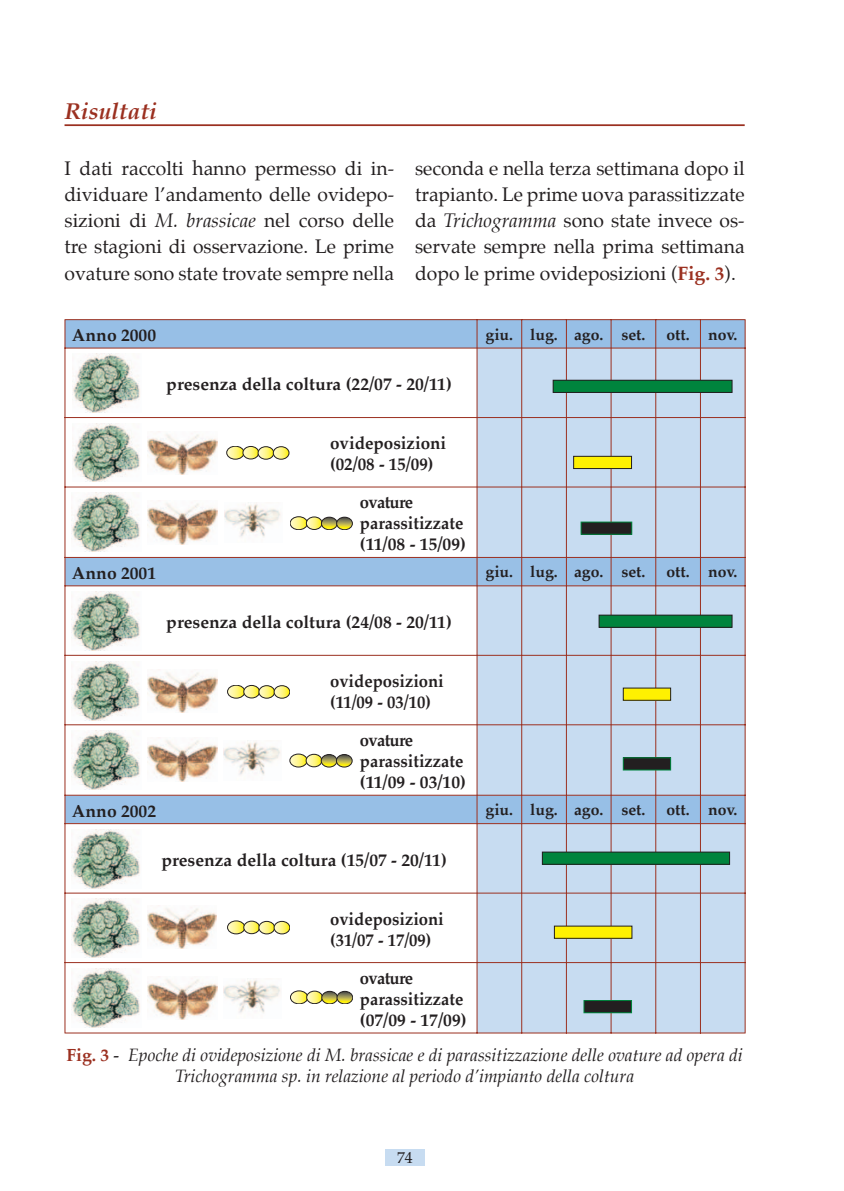
<style>
.page{position:relative;width:844px;height:1191px;background:#fff}
.page>*{position:absolute;margin:0;border:0;box-sizing:border-box;transform-origin:0 0}
.t1{font:italic 700 22.75px "Palatino";color:#9b3020}
.t2{font:19.25px/26.2px "Palatino";color:#231f20;text-align:justify}
.t3{font:700 17.5px/21px "Palatino";color:#231f20;scale:.95 1}
.t4{font:700 17.5px/21px "Palatino";color:#231f20}
.t5{font:italic 17.5px/21px "Palatino";color:#231f20;text-align:center}
.t6{font:700 15.75px "Palatino";color:#231f20}
.t7{font:15.75px "Palatino";color:#231f20}
.s1{font-style:italic}
.s2{font-weight:700;color:#9b3020}
.s3{font-weight:700;font-style:normal;color:#9b3020}
</style>
<div class="page">
<hr style="left:64px;top:124px;width:680px;height:2px;background:#9b3020">
<svg style="left:64px;top:319px;width:682px;height:715px"></svg>
<div style="left:553px;top:380px;width:178px;height:12px;background:#00843d"></div>
<div style="left:552px;top:380px;width:180px;height:13px;border:1px solid #231f20"></div>
<div style="left:573px;top:456px;width:58px;height:12px;background:#fff101"></div>
<div style="left:573px;top:456px;width:58px;height:13px;border:1px solid #231f20"></div>
<div style="left:581px;top:522px;width:50px;height:12px;background:#231f20"></div>
<div style="left:580px;top:522px;width:51px;height:12px;border:1px solid #00843d"></div>
<div style="left:599px;top:615px;width:132px;height:12px;background:#00843d"></div>
<div style="left:598px;top:615px;width:134px;height:12px;border:1px solid #231f20"></div>
<div style="left:623px;top:688px;width:47px;height:12px;background:#fff101"></div>
<div style="left:623px;top:758px;width:47px;height:12px;background:#231f20"></div>
<div style="left:623px;top:757px;width:47px;height:13px;border:1px solid #00843d"></div>
<div style="left:542px;top:852px;width:187px;height:12px;background:#00843d"></div>
<div style="left:542px;top:852px;width:187px;height:12px;border:1px solid #231f20"></div>
<div style="left:554px;top:926px;width:77px;height:12px;background:#fff101"></div>
<div style="left:584px;top:1000px;width:47px;height:12px;background:#231f20"></div>
<div style="left:583px;top:1000px;width:48px;height:13px;border:1px solid #00843d"></div>
<img style="left:72px;top:354px;width:70px;height:58px">
<img style="left:72px;top:423px;width:69px;height:59px">
<img style="left:72px;top:492px;width:69px;height:59px">
<img style="left:72px;top:592px;width:69px;height:58px">
<img style="left:72px;top:661px;width:69px;height:59px">
<img style="left:72px;top:731px;width:69px;height:58px">
<img style="left:72px;top:829px;width:69px;height:59px">
<img style="left:72px;top:898px;width:69px;height:59px">
<img style="left:72px;top:968px;width:69px;height:59px">
<img style="left:148px;top:431px;width:69px;height:43px">
<img style="left:148px;top:501px;width:69px;height:43px">
<img style="left:148px;top:669px;width:69px;height:43px">
<img style="left:148px;top:738px;width:69px;height:43px">
<img style="left:147px;top:905px;width:70px;height:43px">
<img style="left:148px;top:976px;width:69px;height:43px">
<img style="left:224px;top:502px;width:58px;height:41px">
<img style="left:224px;top:740px;width:57px;height:41px">
<img style="left:224px;top:978px;width:57px;height:40px">
<svg style="left:227px;top:446px;width:17px;height:13px"></svg>
<div style="left:226px;top:446px;width:18px;height:13px;border:1px solid #231f20;border-radius:50%"></div>
<svg style="left:243px;top:446px;width:15px;height:13px"></svg>
<div style="left:243px;top:446px;width:16px;height:13px;border:1px solid #231f20;border-radius:50%"></div>
<svg style="left:258px;top:447px;width:16px;height:12px"></svg>
<div style="left:258px;top:446px;width:16px;height:13px;border:1px solid #231f20;border-radius:50%"></div>
<svg style="left:273px;top:447px;width:16px;height:12px"></svg>
<div style="left:273px;top:446px;width:16px;height:13px;border:1px solid #231f20;border-radius:50%"></div>
<svg style="left:227px;top:685px;width:18px;height:13px"></svg>
<div style="left:227px;top:685px;width:18px;height:13px;border:1px solid #231f20;border-radius:50%"></div>
<svg style="left:244px;top:685px;width:15px;height:13px"></svg>
<div style="left:243px;top:685px;width:16px;height:13px;border:1px solid #231f20;border-radius:50%"></div>
<svg style="left:259px;top:685px;width:15px;height:13px"></svg>
<div style="left:259px;top:685px;width:16px;height:13px;border:1px solid #231f20;border-radius:50%"></div>
<svg style="left:274px;top:685px;width:16px;height:13px"></svg>
<div style="left:274px;top:685px;width:16px;height:13px;border:1px solid #231f20;border-radius:50%"></div>
<svg style="left:227px;top:921px;width:18px;height:13px"></svg>
<div style="left:227px;top:920px;width:18px;height:14px;border:1px solid #231f20;border-radius:50%"></div>
<svg style="left:244px;top:921px;width:15px;height:12px"></svg>
<div style="left:243px;top:921px;width:16px;height:12px;border:1px solid #231f20;border-radius:50%"></div>
<svg style="left:259px;top:921px;width:15px;height:13px"></svg>
<div style="left:259px;top:921px;width:16px;height:13px;border:1px solid #231f20;border-radius:50%"></div>
<svg style="left:274px;top:921px;width:16px;height:13px"></svg>
<div style="left:274px;top:921px;width:16px;height:13px;border:1px solid #231f20;border-radius:50%"></div>
<svg style="left:290px;top:991px;width:17px;height:12px"></svg>
<div style="left:290px;top:990px;width:18px;height:14px;border:1px solid #231f20;border-radius:50%"></div>
<svg style="left:306px;top:991px;width:16px;height:12px"></svg>
<div style="left:306px;top:991px;width:16px;height:12px;border:1px solid #231f20;border-radius:50%"></div>
<svg style="left:322px;top:991px;width:15px;height:13px"></svg>
<div style="left:321px;top:991px;width:16px;height:13px;border:1px solid #231f20;border-radius:50%"></div>
<svg style="left:337px;top:991px;width:15px;height:13px"></svg>
<div style="left:337px;top:991px;width:16px;height:13px;border:1px solid #231f20;border-radius:50%"></div>
<svg style="left:290px;top:754px;width:17px;height:13px"></svg>
<div style="left:290px;top:754px;width:17px;height:13px;border:1px solid #231f20;border-radius:50%"></div>
<svg style="left:306px;top:754px;width:16px;height:13px"></svg>
<div style="left:306px;top:754px;width:16px;height:13px;border:1px solid #231f20;border-radius:50%"></div>
<svg style="left:321px;top:754px;width:16px;height:13px"></svg>
<div style="left:321px;top:754px;width:16px;height:13px;border:1px solid #231f20;border-radius:50%"></div>
<svg style="left:336px;top:754px;width:16px;height:13px"></svg>
<div style="left:336px;top:754px;width:16px;height:13px;border:1px solid #231f20;border-radius:50%"></div>
<svg style="left:290px;top:517px;width:17px;height:12px"></svg>
<div style="left:290px;top:516px;width:17px;height:14px;border:1px solid #231f20;border-radius:50%"></div>
<svg style="left:306px;top:517px;width:16px;height:12px"></svg>
<div style="left:306px;top:517px;width:16px;height:12px;border:1px solid #231f20;border-radius:50%"></div>
<svg style="left:321px;top:517px;width:16px;height:13px"></svg>
<div style="left:321px;top:517px;width:16px;height:13px;border:1px solid #231f20;border-radius:50%"></div>
<svg style="left:336px;top:517px;width:16px;height:13px"></svg>
<div style="left:336px;top:517px;width:16px;height:13px;border:1px solid #231f20;border-radius:50%"></div>
<div style="left:385px;top:1148px;width:39px;height:17px;background:#c7dcf1"></div>
<p class="t1" style="left:64px;top:98px;width:94px">Risultati</p>
<p class="t2" style="left:64px;top:157px;width:331px">I dati raccolti hanno permesso di in&shy;dividuare l’andamento delle ovidepo&shy;sizioni di <span class="s1">M. brassicae</span> nel corso delle tre stagioni di osservazione. Le prime ovature sono state trovate sempre nella</p>
<p class="t2" style="left:415px;top:157px;width:331px">seconda e nella terza settimana dopo il trapianto. Le prime uova parassitizzate da <span class="s1">Trichogramma</span> sono state invece os&shy;servate sempre nella prima settimana dopo le prime ovideposizioni (<span class="s2">Fig. 3</span>).</p>
<p class="t4" style="left:72px;top:326px;width:86px">Anno 2000</p>
<p class="t6" style="left:485px;top:325px;width:161px">giu. lug. ago. set.</p>
<p class="t6" style="left:666px;top:325px;width:72px">ott. nov.</p>
<p class="t4" style="left:166px;top:375px;width:287px">presenza della coltura (22/07 - 20/11)</p>
<p class="t4" style="left:330px;top:434px;width:117px">ovideposizioni (02/08 - 15/09)</p>
<p class="t3" style="left:360px;top:493px;width:113px">ovature parassitizzate (11/08 - 15/09)</p>
<p class="t4" style="left:72px;top:564px;width:86px">Anno 2001</p>
<p class="t6" style="left:485px;top:562px;width:161px">giu. lug. ago. set.</p>
<p class="t6" style="left:666px;top:562px;width:72px">ott. nov.</p>
<p class="t4" style="left:166px;top:613px;width:287px">presenza della coltura (24/08 - 20/11)</p>
<p class="t3" style="left:330px;top:672px;width:121px">ovideposizioni (11/09 - 03/10)</p>
<p class="t3" style="left:360px;top:731px;width:113px">ovature parassitizzate (11/09 - 03/10)</p>
<p class="t4" style="left:72px;top:801px;width:86px">Anno 2002</p>
<p class="t6" style="left:485px;top:800px;width:161px">giu. lug. ago. set.</p>
<p class="t6" style="left:666px;top:800px;width:72px">ott. nov.</p>
<p class="t4" style="left:161px;top:850px;width:287px">presenza della coltura (15/07 - 20/11)</p>
<p class="t3" style="left:330px;top:909px;width:121px">ovideposizioni (31/07 - 17/09)</p>
<p class="t3" style="left:360px;top:969px;width:114px">ovature parassitizzate (07/09 - 17/09)</p>
<p class="t5" style="left:66px;top:1046px;width:677px"><span class="s3">Fig. 3</span> - Epoche di ovideposizione di M. brassicae e di parassitizzazione delle ovature ad opera di<br>Trichogramma sp. in relazione al periodo d’impianto della coltura</p>
<p class="t7" style="left:397px;top:1146px;width:17px">74</p>
</div>
